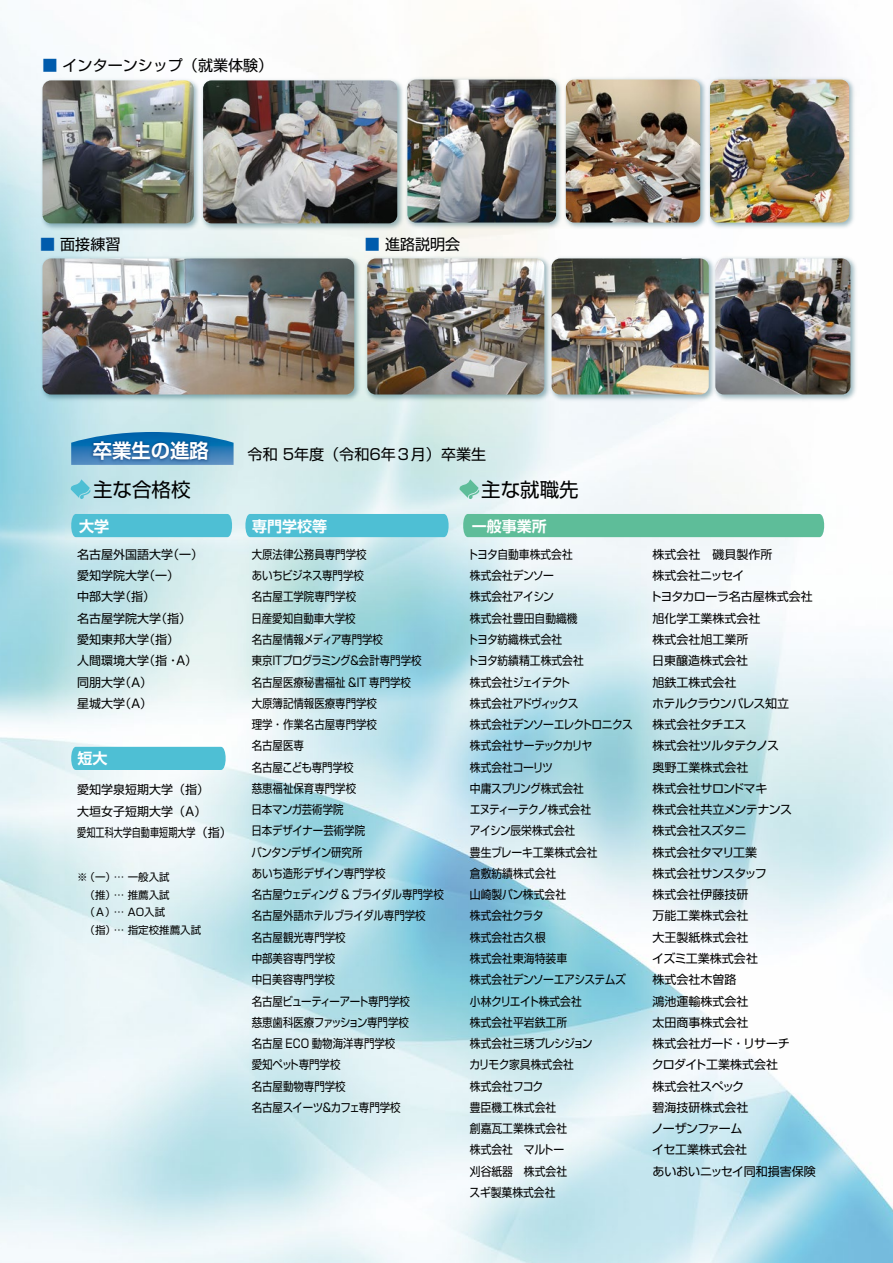
<style>
.page{position:relative;width:893px;height:1263px;background:#fff}
.page>*{position:absolute;margin:0;border:0;box-sizing:border-box;transform-origin:0 0}
.t1{font:19.5px "Shin Go Pr 5";color:#000}
.t2{font:700 19.5px "Shin Go Pr 5 De";color:#fff}
.t3{font:15px "Shin Go Pr 5";color:#000}
.t4{font:700 15px "Shin Go Pr 5 De";color:#fff}
.t5{font:12px/21.3px "Shin Go Pr 5";color:#000}
.t6{font:12px/21.3px "Shin Go Pr 5";color:#000;scale:.87 1}
.t7{font:12px/21.3px "Shin Go Pr 5";color:#000;scale:.9 1}
.t8{font:10.5px/17.5px "Shin Go Pr 5";color:#000}
.s1{color:#005bac}
</style>
<div class="page">
<div style="left:70px;top:514px;width:164px;height:23px;background:#4ebfd4"></div>
<div style="left:462px;top:514px;width:363px;height:23px;background:#5ebd99"></div>
<div style="left:70px;top:747px;width:157px;height:23px;background:#4ebfd4"></div>
<div style="left:244px;top:514px;width:206px;height:23px;background:#4ebfd4"></div>
<svg style="left:459px;top:479px;width:20px;height:20px"></svg>
<svg style="left:71px;top:479px;width:19px;height:20px"></svg>
<svg style="left:71px;top:432px;width:163px;height:33px"></svg>
<img style="left:88px;top:437px;width:126px;height:31px">
<img style="left:38px;top:76px;width:161px;height:156px">
<img style="left:43px;top:80px;width:151px;height:143px">
<img style="left:199px;top:76px;width:204px;height:156px">
<img style="left:203px;top:80px;width:194px;height:143px">
<img style="left:565px;top:75px;width:141px;height:155px">
<img style="left:566px;top:80px;width:134px;height:143px">
<img style="left:706px;top:75px;width:152px;height:155px">
<img style="left:710px;top:80px;width:139px;height:143px">
<img style="left:403px;top:75px;width:162px;height:157px">
<img style="left:407px;top:80px;width:149px;height:143px">
<img style="left:38px;top:254px;width:509px;height:149px">
<img style="left:43px;top:258px;width:311px;height:136px">
<img style="left:367px;top:258px;width:177px;height:136px">
<img style="left:547px;top:254px;width:164px;height:149px">
<img style="left:552px;top:258px;width:157px;height:136px">
<img style="left:711px;top:255px;width:147px;height:148px">
<img style="left:715px;top:258px;width:135px;height:136px">
<p class="t3" style="left:43px;top:53px;width:232px"><span class="s1">■</span> インターンシップ（就業体験）</p>
<p class="t3" style="left:40px;top:232px;width:82px"><span class="s1">■</span> 面接練習</p>
<p class="t3" style="left:365px;top:232px;width:97px"><span class="s1">■</span> 進路説明会</p>
<h1 class="t2" style="left:93px;top:435px;width:118px">卒業生の進路</h1>
<p class="t3" style="left:248px;top:442px;width:240px">令和 5年度（令和6年３月）卒業生</p>
<h1 class="t1" style="left:93px;top:473px;width:99px">主な合格校</h1>
<p class="t4" style="left:79px;top:514px;width:32px">大学</p>
<p class="t5" style="left:77px;top:543px;width:128px">名古屋外国語大学（一）愛知学院大学（一）<br>中部大学（指）<br>名古屋学院大学（指）愛知東邦大学（指）<br>人間環境大学（指・Ａ）同朋大学（Ａ）<br>星城大学（Ａ）</p>
<p class="t4" style="left:78px;top:746px;width:31px">短大</p>
<p class="t5" style="left:77px;top:778px;width:156px">愛知学泉短期大学（指）<br>大垣女子短期大学（Ａ）<br>愛知工科大学自動車短期大学（指）</p>
<p class="t8" style="left:85px;top:867px;width:118px;text-indent:-7px">※ （一）… 一般入試<br>（推）… 推薦入試<br>（Ａ）… ＡＯ入試<br>（指）… 指定校推薦入試</p>
<p class="t4" style="left:252px;top:514px;width:76px">専門学校等</p>
<p class="t6" style="left:252px;top:543px;width:222px">大原法律公務員専門学校<br>あいちビジネス専門学校<br>名古屋工学院専門学校<br>日産愛知自動車大学校<br>名古屋情報メディア専門学校<br>東京ＩＴプログラミング＆会計専門学校<br>名古屋医療秘書福祉 &amp;IT 専門学校<br>大原簿記情報医療専門学校<br>理学・作業名古屋専門学校<br>名古屋医専<br>名古屋こども専門学校<br>慈恵福祉保育専門学校<br>日本マンガ芸術学院<br>日本デザイナー芸術学院<br>バンタンデザイン研究所<br>あいち造形デザイン専門学校<br>名古屋ウェディング &amp; ブライダル専門学校名古屋外語ホテルブライダル専門学校<br>名古屋観光専門学校<br>中部美容専門学校<br>中日美容専門学校<br>名古屋ビューティーアート専門学校<br>慈恵歯科医療ファッション専門学校<br>名古屋 ECO 動物海洋専門学校<br>愛知ペット専門学校<br>名古屋動物専門学校<br>名古屋スイーツ＆カフェ専門学校</p>
<h1 class="t1" style="left:481px;top:473px;width:99px">主な就職先</h1>
<p class="t4" style="left:472px;top:514px;width:76px">一般事業所</p>
<p class="t7" style="left:468px;top:543px;width:185px">トヨタ自動車株式会社<br>株式会社デンソー<br>株式会社アイシン<br>株式会社豊田自動織機<br>トヨタ紡織株式会社<br>トヨタ紡績精工株式会社<br>株式会社ジェイテクト<br>株式会社アドヴィックス<br>株式会社デンソーエレクトロニクス株式会社サーテックカリヤ<br>株式会社コーリツ<br>中庸スプリング株式会社<br>エヌティーテクノ株式会社<br>アイシン辰栄株式会社<br>豊生ブレーキ工業株式会社<br>倉敷紡績株式会社<br>山崎製パン株式会社<br>株式会社クラタ<br>株式会社古久根<br>株式会社東海特装車<br>株式会社デンソーエアシステムズ小林クリエイト株式会社<br>株式会社平岩鉄工所<br>株式会社三琇プレシジョン<br>カリモク家具株式会社<br>株式会社フコク<br>豊臣機工株式会社<br>創嘉瓦工業株式会社<br>株式会社　マルトー<br>刈谷紙器　株式会社<br>スギ製菓株式会社</p>
<p class="t5" style="left:650px;top:543px;width:168px">株式会社　磯貝製作所<br>株式会社ニッセイ<br>トヨタカローラ名古屋株式会社旭化学工業株式会社<br>株式会社旭工業所<br>日東醸造株式会社<br>旭鉄工株式会社<br>ホテルクラウンパレス知立<br>株式会社タチエス<br>株式会社ツルタテクノス<br>奥野工業株式会社<br>株式会社サロンドマキ<br>株式会社共立メンテナンス<br>株式会社スズタニ<br>株式会社タマリ工業<br>株式会社サンスタッフ<br>株式会社伊藤技研<br>万能工業株式会社<br>大王製紙株式会社<br>イズミ工業株式会社<br>株式会社木曽路<br>鴻池運輸株式会社<br>太田商事株式会社<br>株式会社ガード・リサーチ<br>クロダイト工業株式会社<br>株式会社スペック<br>碧海技研株式会社<br>ノーザンファーム<br>イセ工業株式会社<br>あいおいニッセイ同和損害保険</p>
</div>
